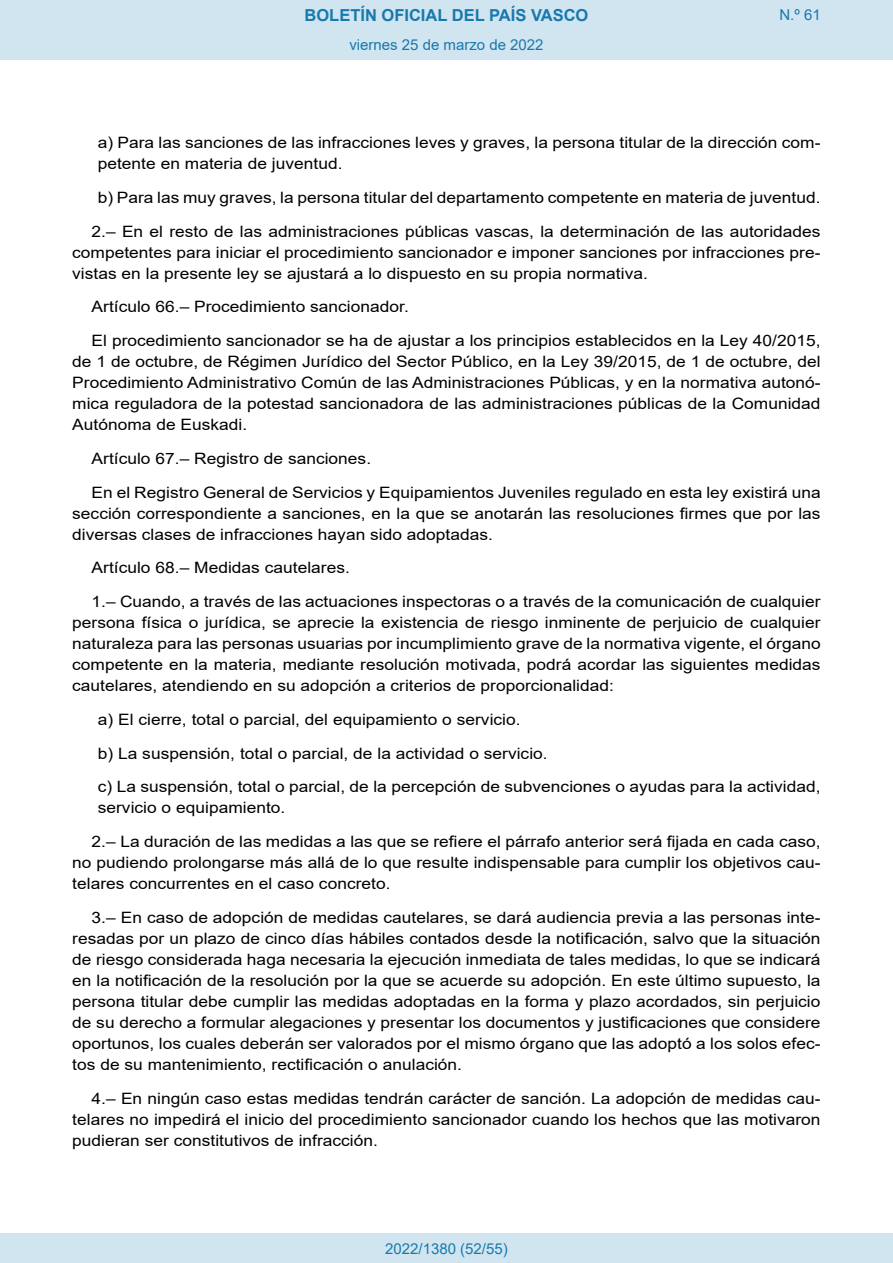
<style>
.page{position:relative;width:893px;height:1263px;background:#fff}
.page>*{position:absolute;margin:0;border:0;box-sizing:border-box;transform-origin:0 0}
.t1{font:700 16.5px "Arial";color:#1879ad}
.BOPVDetalle{font:15.6px/21px "Arial";color:#000;text-align:justify;scale:1.11 1}
.BOPVDetalle1{font:15.6px/21px "Arial";color:#000;scale:1.11 1}
.Paginacion_Centro{font:15px "Arial";color:#1879ad}
</style>
<div class="page">
<div style="left:0;top:0;width:893px;height:60px;background:#d0e5f0"></div>
<div style="left:0;top:1233px;width:893px;height:30px;background:#d0e5f0"></div>
<p class="t1" style="left:305px;top:3px;width:285px">BOLETÍN OFICIAL DEL PAÍS VASCO</p>
<p class="Paginacion_Centro" style="left:349px;top:35px;width:196px">viernes 25 de marzo de 2022</p>
<p class="Paginacion_Centro" style="left:779px;top:5px;width:43px">N.º 61</p>
<p class="BOPVDetalle1" style="left:98px;top:132px;width:653px">a) Para las sanciones de las infracciones leves y graves, la persona titular de la dirección com&shy;petente en materia de juventud.</p>
<p class="BOPVDetalle1" style="left:98px;top:187px;width:653px">b) Para las muy graves, la persona titular del departamento competente en materia de juventud.</p>
<p class="BOPVDetalle" style="left:72px;top:221px;width:676px;text-indent:19px">2.– En el resto de las administraciones públicas vascas, la determinación de las autoridades competentes para iniciar el procedimiento sancionador e imponer sanciones por infracciones pre&shy;vistas en la presente ley se ajustará a lo dispuesto en su propia normativa.</p>
<p class="BOPVDetalle" style="left:92px;top:296px;width:287px">Artículo 66.– Procedimiento sancionador.</p>
<p class="BOPVDetalle" style="left:72px;top:330px;width:676px;text-indent:19px">El procedimiento sancionador se ha de ajustar a los principios establecidos en la Ley 40/2015, de 1 de octubre, de Régimen Jurídico del Sector Público, en la Ley 39/2015, de 1 de octubre, del Procedimiento Administrativo Común de las Administraciones Públicas, y en la normativa autonó&shy;mica reguladora de la potestad sancionadora de las administraciones públicas de la Comunidad Autónoma de Euskadi.</p>
<p class="BOPVDetalle" style="left:92px;top:448px;width:253px">Artículo 67.– Registro de sanciones.</p>
<p class="BOPVDetalle" style="left:72px;top:482px;width:676px;text-indent:19px">En el Registro General de Servicios y Equipamientos Juveniles regulado en esta ley existirá una sección correspondiente a sanciones, en la que se anotarán las resoluciones firmes que por las diversas clases de infracciones hayan sido adoptadas.</p>
<p class="BOPVDetalle" style="left:92px;top:557px;width:234px">Artículo 68.– Medidas cautelares.</p>
<p class="BOPVDetalle" style="left:72px;top:591px;width:676px;text-indent:19px">1.– Cuando, a través de las actuaciones inspectoras o a través de la comunicación de cualquier persona física o jurídica, se aprecie la existencia de riesgo inminente de perjuicio de cualquier naturaleza para las personas usuarias por incumplimiento grave de la normativa vigente, el órgano competente en la materia, mediante resolución motivada, podrá acordar las siguientes medidas cautelares, atendiendo en su adopción a criterios de proporcionalidad:</p>
<p class="BOPVDetalle1" style="left:98px;top:709px;width:382px">a) El cierre, total o parcial, del equipamiento o servicio.</p>
<p class="BOPVDetalle1" style="left:98px;top:743px;width:407px">b) La suspensión, total o parcial, de la actividad o servicio.</p>
<p class="BOPVDetalle1" style="left:98px;top:776px;width:653px">c) La suspensión, total o parcial, de la percepción de subvenciones o ayudas para la actividad, servicio o equipamiento.</p>
<p class="BOPVDetalle" style="left:72px;top:831px;width:676px;text-indent:19px">2.– La duración de las medidas a las que se refiere el párrafo anterior será fijada en cada caso, no pudiendo prolongarse más allá de lo que resulte indispensable para cumplir los objetivos cau&shy;telares concurrentes en el caso concreto.</p>
<p class="BOPVDetalle" style="left:72px;top:907px;width:676px;text-indent:19px">3.– En caso de adopción de medidas cautelares, se dará audiencia previa a las personas inte&shy;resadas por un plazo de cinco días hábiles contados desde la notificación, salvo que la situación de riesgo considerada haga necesaria la ejecución inmediata de tales medidas, lo que se indicará en la notificación de la resolución por la que se acuerde su adopción. En este último supuesto, la persona titular debe cumplir las medidas adoptadas en la forma y plazo acordados, sin perjuicio de su derecho a formular alegaciones y presentar los documentos y justificaciones que considere oportunos, los cuales deberán ser valorados por el mismo órgano que las adoptó a los solos efec&shy;tos de su mantenimiento, rectificación o anulación.</p>
<p class="BOPVDetalle" style="left:72px;top:1088px;width:676px;text-indent:19px">4.– En ningún caso estas medidas tendrán carácter de sanción. La adopción de medidas cau&shy;telares no impedirá el inicio del procedimiento sancionador cuando los hechos que las motivaron pudieran ser constitutivos de infracción.</p>
<p class="Paginacion_Centro" style="left:385px;top:1238px;width:124px">2022/1380 (52/55)</p>
</div>
